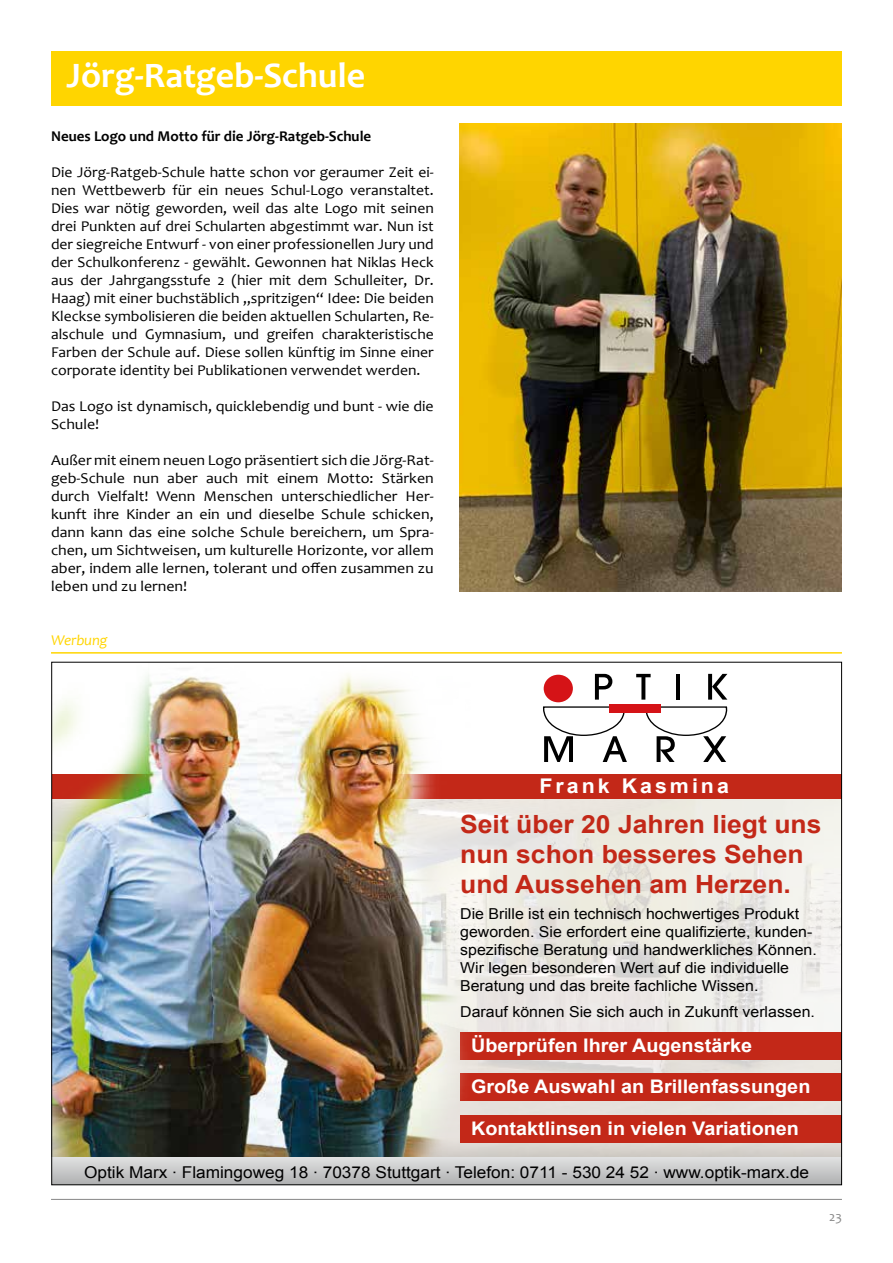
<style>
.page{position:relative;width:893px;height:1263px;background:#fff}
.page>*{position:absolute;margin:0;border:0;box-sizing:border-box;transform-origin:0 0}
.t1{font:700 36px "Candara";color:#fff}
.t2{font:700 25.05px/30.2px "Arial";color:#c32818;scale:1.06 1}
.t3{font:700 20.25px "Arial";letter-spacing:.14em;color:#fff;scale:1.06 1}
.t4{font:700 18.75px "Arial";color:#fff;scale:1.06 1}
.t5{font:16.35px "Arial";color:#000;scale:1.06 1}
.t6{font:15px/18px "Candara";color:#000;text-align:justify;scale:1.04 1}
.t7{font:15px/18px "Candara";color:#000;text-align:justify;scale:1.06 1}
.t8{font:15px/18px "Arial";color:#000;scale:1.06 1}
.t9{font:15px/18px "Candara";color:#000;scale:1.05 1}
.t10{font:700 15px "Candara";color:#000}
.t11{font:italic 15px "Candara";letter-spacing:-.01em;color:#ffd500}
.t12{font:13.5px "Candara";color:#878787}
</style>
<div class="page">
<div style="left:51px;top:51px;width:791px;height:54px;background:#ffd500"></div>
<hr style="left:51px;top:1199px;width:791px;height:1px;background:#878787">
<img style="left:459px;top:123px;width:383px;height:468px">
<svg style="left:53px;top:1157px;width:787px;height:26px;background:#c9caca"></svg>
<img style="left:496px;top:799px;width:344px;height:358px">
<div style="left:460px;top:1032px;width:382px;height:28px;background:#c32818"></div>
<div style="left:460px;top:1073px;width:382px;height:28px;background:#c32818"></div>
<div style="left:460px;top:1115px;width:382px;height:28px;background:#c32818"></div>
<div style="left:52px;top:774px;width:790px;height:25px;background:#c32818"></div>
<div style="left:609px;top:704px;width:52px;height:8px;background:#d51317"></div>
<svg style="left:595px;top:674px;width:17px;height:26px"></svg>
<svg style="left:636px;top:674px;width:15px;height:26px"></svg>
<hr style="left:676px;top:674px;width:4px;height:26px;background:#000">
<svg style="left:708px;top:674px;width:19px;height:26px"></svg>
<svg style="left:543px;top:706px;width:184px;height:56px"></svg>
<div style="left:544px;top:675px;width:29px;height:27px;background:#d51317;border-radius:50%"></div>
<img style="left:53px;top:674px;width:443px;height:483px">
<hr style="left:51px;top:652px;width:791px;height:2px;background:#ffd500">
<h1 class="t1" style="left:67px;top:54px;width:300px">Jörg-Ratgeb-Schule</h1>
<p class="t10" style="left:51px;top:127px;width:322px">Neues Logo und Motto für die Jörg-Ratgeb-Schule</p>
<p class="t6" style="left:51px;top:163px;width:370px">Die Jörg-Ratgeb-Schule hatte schon vor geraumer Zeit ei&shy;nen Wettbewerb für ein neues Schul-Logo veranstaltet.<br>Dies war nötig geworden, weil das alte Logo mit seinen drei Punkten auf drei Schularten abgestimmt war. Nun ist der siegreiche Entwurf - von einer professionellen Jury und der Schulkonferenz - gewählt. Gewonnen hat Niklas Heck aus der Jahrgangsstufe 2 (hier mit dem Schulleiter, Dr.<br>Haag) mit einer buchstäblich „spritzigen“ Idee: Die beiden Kleckse symbolisieren die beiden aktuellen Schularten, Re&shy;alschule und Gymnasium, und greifen charakteristische Farben der Schule auf. Diese sollen künftig im Sinne einer corporate identity bei Publikationen verwendet werden.</p>
<p class="t9" style="left:51px;top:397px;width:366px">Das Logo ist dynamisch, quicklebendig und bunt - wie die<br>Schule!</p>
<p class="t7" style="left:51px;top:451px;width:363px">Außer mit einem neuen Logo präsentiert sich die Jörg-Rat&shy;geb-Schule nun aber auch mit einem Motto: Stärken durch Vielfalt! Wenn Menschen unterschiedlicher Her&shy;kunft ihre Kinder an ein und dieselbe Schule schicken, dann kann das eine solche Schule bereichern, um Spra&shy;chen, um Sichtweisen, um kulturelle Horizonte, vor allem aber, indem alle lernen, tolerant und offen zusammen zu leben und zu lernen!</p>
<p class="t11" style="left:51px;top:631px;width:58px">Werbung</p>
<h3 class="t3" style="left:539px;top:773px;width:180px">Frank Kasmina</h3>
<h2 class="t2" style="left:460px;top:810px;width:342px">Seit über 20 Jahren liegt uns nun schon besseres Sehen und Aussehen am Herzen.</h2>
<p class="t8" style="left:460px;top:905px;width:338px">Die Brille ist ein technisch hochwertiges Produkt geworden. Sie erfordert eine qualifizierte, kunden&shy;spezifische Beratung und handwerkliches Können.<br>Wir legen besonderen Wert auf die individuelle Beratung und das breite fachliche Wissen.</p>
<p class="t8" style="left:460px;top:1002px;width:336px">Darauf können Sie sich auch in Zukunft verlassen.</p>
<p class="t4" style="left:471px;top:1033px;width:267px">Überprüfen Ihrer Augenstärke</p>
<p class="t4" style="left:471px;top:1074px;width:322px">Große Auswahl an Brillenfassungen</p>
<p class="t4" style="left:471px;top:1116px;width:311px">Kontaktlinsen in vielen Variationen</p>
<p class="t5" style="left:84px;top:1161px;width:686px">Optik Marx · Flamingoweg 18 · 70378 Stuttgart · Telefon: 0711 - 530 24 52 · www.optik-marx.de</p>
<p class="t12" style="left:829px;top:1208px;width:14px">23</p>
</div>
